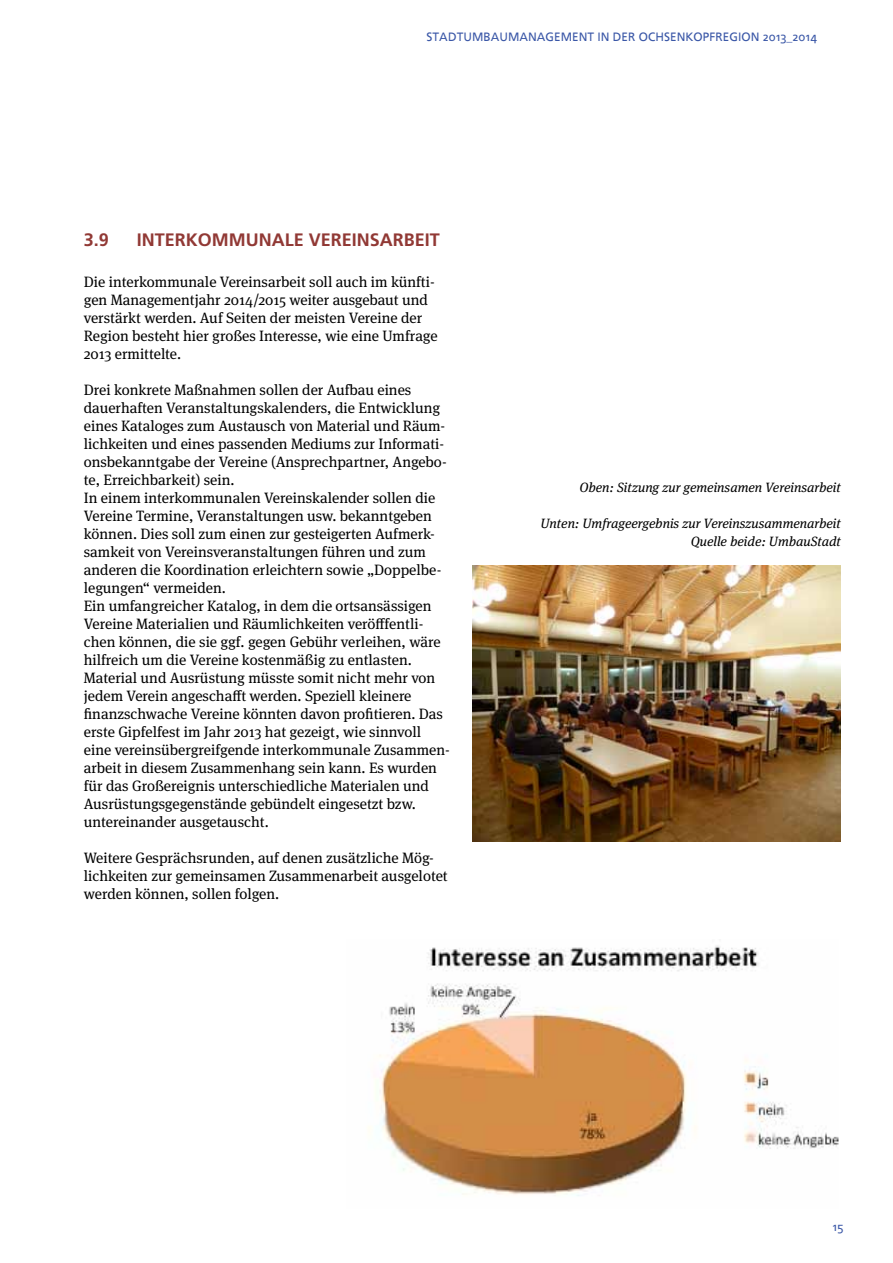
<style>
.page{position:relative;width:893px;height:1263px;background:#fff}
.page>*{position:absolute;margin:0;border:0;box-sizing:border-box;transform-origin:0 0}
.t1{font:700 18px "Frutiger";color:#913935}
.t2{font:15px/18px "Meta Serif Pro";color:#000}
.t3{font:italic 13.5px/18px "Meta Serif Pro";color:#000;text-align:right}
.t4{font:12px "Frutiger Linotype";color:#3a57a7}
</style>
<div class="page">
<img style="left:472px;top:565px;width:369px;height:277px">
<img style="left:368px;top:945px;width:471px;height:251px">
<p class="t4" style="left:427px;top:29px;width:392px">STADTUMBAUMANAGEMENT IN DER OCHSENKOPFREGION 2013_2014</p>
<p class="t1" style="left:84px;top:230px;width:27px">3.9</p>
<p class="t1" style="left:137px;top:230px;width:305px">INTERKOMMUNALE VEREI NSARBEIT</p>
<p class="t2" style="left:84px;top:272px;width:355px">Die interkommunale Vereinsarbeit soll auch im künfti&shy;gen Managementjahr 2014/2015 weiter ausgebaut und verstärkt werden. Auf Seiten der meisten Vereine der Region besteht hier großes Interesse, wie eine Umfrage 2013 ermittelte.</p>
<p class="t2" style="left:84px;top:380px;width:368px">Drei konkrete Maßnahmen sollen der Aufbau eines dauerhaften Veranstaltungskalenders, die Entwicklung eines Kataloges zum Austausch von Material und Räum&shy;lichkeiten und eines passenden Mediums zur Informati&shy;onsbekanntgabe der Vereine (Ansprechpartner, Angebo&shy;te, Erreichbarkeit) sein.<br>In einem interkommunalen Vereinskalender sollen die Vereine Termine, Veranstaltungen usw. bekanntgeben können. Dies soll zum einen zur gesteigerten Aufmerk&shy;samkeit von Vereinsveranstaltungen führen und zum anderen die Koordination erleichtern sowie „Doppelbe&shy;legungen“ vermeiden.<br>Ein umfangreicher Katalog, in dem die ortsansässigen Vereine Materialien und Räumlichkeiten veröfffentli&shy;chen können, die sie ggf. gegen Gebühr verleihen, wäre hilfreich um die Vereine kostenmäßig zu entlasten.<br>Material und Ausrüstung müsste somit nicht mehr von jedem Verein angeschafft werden. Speziell kleinere finanzschwache Vereine könnten davon profitieren. Das erste Gipfelfest im Jahr 2013 hat gezeigt, wie sinnvoll eine vereinsübergreifgende interkommunale Zusammen&shy;arbeit in diesem Zusammenhang sein kann. Es wurden für das Großereignis unterschiedliche Materialen und Ausrüstungsgegenstände gebündelt eingesetzt bzw. untereinander ausgetauscht.</p>
<p class="t2" style="left:84px;top:848px;width:365px">Weitere Gesprächsrunden, auf denen zusätzliche Mög&shy;lichkeiten zur gemeinsamen Zusammenarbeit ausgelotet werden können, sollen folgen.</p>
<p class="t3" style="left:579px;top:477px;width:263px">Oben: Sitzung zur gemeinsamen Vereinsarbeit</p>
<p class="t3" style="left:540px;top:513px;width:302px">Unten: Umfrageergebnis zur Vereinszusammenarbeit<br>Quelle beide: UmbauStadt</p>
<p class="t4" style="left:833px;top:1219px;width:13px">15</p>
</div>
